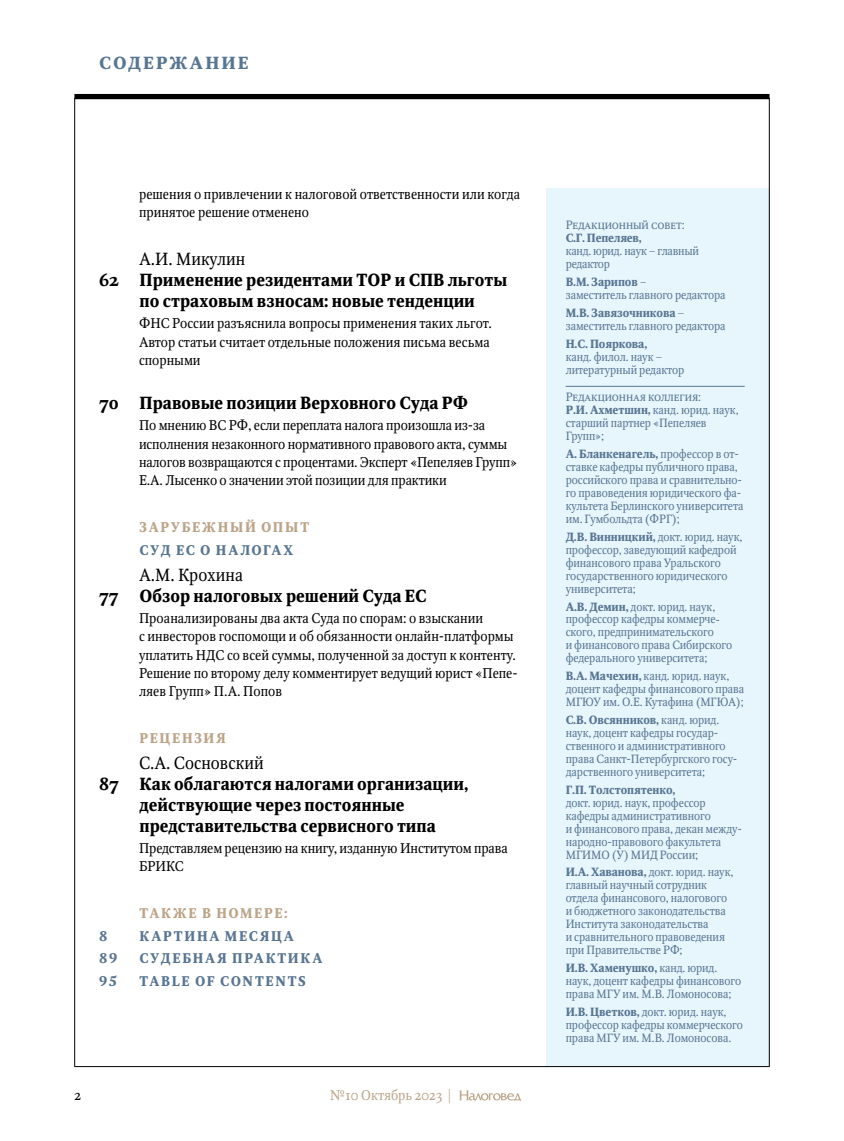
<style>
.page{position:relative;width:844px;height:1141px;background:#fff}
.page>*{position:absolute;margin:0;border:0;box-sizing:border-box;transform-origin:0 0}
.t1{font:700 17.5px/21px "Octava OSC";color:#000;text-align:center;scale:.95 1}
.t2{font:17.5px "Octava OSC";color:#000;scale:.95 1}
.t3{font:700 17.5px "Octava OSC";letter-spacing:.12em;color:#587592}
.t4{font:14px/18.4px "Octava OSC";color:#000;scale:.95 1}
.t5{font:700 14px "Octava C";letter-spacing:.13em;color:#587592;scale:.95 1}
.t6{font:700 14px "Octava C";letter-spacing:.13em;color:#bca489;scale:.95 1}
.t7{font:14px "Octava OSC";color:#bca489;scale:.95 1}
.t8{font:700 14px "Octava C";letter-spacing:.11em;color:#587592;scale:.95 1}
.t9{font:11.9px/13px "Octava C";letter-spacing:-.01em;color:#587592;scale:.95 1}
.t10{font:700 11.9px "Octava C";letter-spacing:-.01em;color:#587592;scale:.95 1}
.t11{font:11.9px "Octava SCC";letter-spacing:-.01em;color:#587592;scale:.95 1}
.s1{font-weight:700}
</style>
<div class="page">
<div style="left:546px;top:189px;width:223px;height:878px;background:#e7f6fd"></div>
<svg style="left:459px;top:1090px;width:62px;height:11px"></svg>
<hr style="left:74px;top:98px;width:1px;height:969px;background:#000">
<div style="left:74px;top:94px;width:695px;height:5px;background:#000"></div>
<hr style="left:768px;top:98px;width:1px;height:969px;background:#000">
<hr style="left:74px;top:1066px;width:695px;height:1px;background:#000">
<hr style="left:565px;top:386px;width:179px;height:1px;background:#587592">
<h1 class="t3" style="left:99px;top:53px;width:151px">СОДЕРЖАНИЕ</h1>
<p class="t4" style="left:139px;top:185px;width:402px">решения о привлечении к налоговой ответственности или когда принятое решение отменено</p>
<h1 class="t2" style="left:139px;top:250px;width:113px">А.И. Микулин</h1>
<h1 class="t1" style="left:99px;top:270px;width:431px">62 Применение резидентами ТОР и СПВ льготы по страховым взносам: новые тенденции</h1>
<p class="t4" style="left:139px;top:314px;width:373px">ФНС России разъяснила вопросы применения таких льгот.<br>Автор статьи считает отдельные положения письма весьма спорными</p>
<h1 class="t1" style="left:99px;top:393px;width:390px">70 Правовые позиции Верховного Суда РФ</h1>
<p class="t4" style="left:139px;top:417px;width:399px">По мнению ВС РФ, если переплата налога произошла из-за исполнения незаконного нормативного правового акта, суммы налогов возвращаются с процентами. Эксперт «Пепеляев Групп» Е.А. Лысенко о значении этой позиции для практики</p>
<p class="t6" style="left:139px;top:519px;width:180px">ЗАРУБЕЖНЫЙ ОПЫТ</p>
<p class="t8" style="left:139px;top:542px;width:163px">СУД ЕС О НАЛОГАХ</p>
<h1 class="t2" style="left:139px;top:565px;width:111px">А.М. Крохина</h1>
<h1 class="t1" style="left:99px;top:586px;width:346px">77 Обзор налоговых решений Cуда ЕС</h1>
<p class="t4" style="left:139px;top:609px;width:400px">Проанализированы два акта Суда по спорам: о взыскании<br>с инвесторов госпомощи и об обязанности онлайн-платформы уплатить НДС со всей суммы, полученной за доступ к контенту.<br>Решение по второму делу комментирует ведущий юрист «Пепе&shy;ляев Групп» П.А. Попов</p>
<p class="t6" style="left:139px;top:730px;width:92px">РЕЦЕНЗИЯ</p>
<h1 class="t2" style="left:139px;top:753px;width:133px">С.А. Сосновский</h1>
<h1 class="t1" style="left:139px;top:774px;width:348px;text-align:left;text-indent:-40px">87 Как облагаются налогами организации, действующие через постоянные представительства сервисного типа</h1>
<p class="t4" style="left:139px;top:839px;width:389px">Представляем рецензию на книгу, изданную Институтом права<br>БРИКС</p>
<p class="t6" style="left:139px;top:905px;width:157px">ТАКЖЕ В НОМЕРЕ:</p>
<p class="t5" style="left:99px;top:928px;width:10px">8</p>
<p class="t5" style="left:139px;top:928px;width:164px">КАРТИНА МЕСЯЦА</p>
<p class="t5" style="left:99px;top:951px;width:20px">89</p>
<p class="t5" style="left:139px;top:951px;width:194px">СУДЕБНАЯ ПРАКТИКА</p>
<p class="t5" style="left:99px;top:973px;width:20px">95</p>
<p class="t5" style="left:139px;top:973px;width:176px">TABLE OF CONTENTS</p>
<p class="t4" style="left:74px;top:1086px;width:8px">2</p>
<p class="t7" style="left:330px;top:1088px;width:129px">№10 Октябрь 2023 |</p>
<p class="t11" style="left:565px;top:218px;width:127px">Редакционный совет:</p>
<p class="t10" style="left:565px;top:231px;width:81px">С.Г. Пепеляев,</p>
<p class="t9" style="left:565px;top:245px;width:142px">канд. юрид. наук – главный редактор</p>
<p class="t9" style="left:565px;top:276px;width:170px"><span class="s1">В.М. Зарипов</span> –<br>заместитель главного редактора</p>
<p class="t9" style="left:565px;top:306px;width:170px"><span class="s1">М.В. Завязочникова</span> – заместитель главного редактора</p>
<p class="t10" style="left:565px;top:337px;width:87px">Н.С. Пояркова,</p>
<p class="t9" style="left:565px;top:350px;width:126px">канд. филол. наук – литературный редактор</p>
<p class="t11" style="left:565px;top:391px;width:144px">Редакционная коллегия:</p>
<p class="t9" style="left:565px;top:404px;width:183px"><span class="s1">Р.И. Ахметшин,</span> канд. юрид. наук, старший партнер «Пепеляев<br>Групп»;</p>
<p class="t9" style="left:565px;top:448px;width:189px"><span class="s1">А. Бланкенагель,</span> профессор в от&shy;ставке кафедры публичного права, российского права и сравнительно&shy;го правоведения юридического фа&shy;культета Берлинского университета им. Гумбольдта (ФРГ);</p>
<p class="t9" style="left:565px;top:530px;width:187px"><span class="s1">Д.В. Винницкий,</span> докт. юрид. наук, профессор, заведующий кафедрой финансового права Уральского государственного юридического университета;</p>
<p class="t9" style="left:565px;top:600px;width:177px"><span class="s1">А.В. Демин,</span> докт. юрид. наук, профессор кафедры коммерче&shy;ского, предпринимательского<br>и финансового права Сибирского федерального университета;</p>
<p class="t9" style="left:565px;top:670px;width:189px"><span class="s1">В.А. Мачехин,</span> канд. юрид. наук, доцент кафедры финансового права<br>МГЮУ им. О.Е. Кутафина (МГЮА);</p>
<p class="t9" style="left:565px;top:714px;width:182px"><span class="s1">С.В. Овсянников,</span> канд. юрид. наук, доцент кафедры государ&shy;ственного и административного права Санкт-Петербургского госу&shy;дарственного университета;</p>
<p class="t10" style="left:565px;top:783px;width:117px">Г.П. Толстопятенко,</p>
<p class="t9" style="left:565px;top:796px;width:185px">докт. юрид. наук, профессор кафедры административного<br>и финансового права, декан между&shy;народно-правового факультета<br>МГИМО (У) МИД России;</p>
<p class="t9" style="left:565px;top:866px;width:178px"><span class="s1">И.А. Хаванова,</span> докт. юрид. наук, главный научный сотрудник отдела финансового, налогового и бюджетного законодательства<br>Института законодательства<br>и сравнительного правоведения при Правительстве РФ;</p>
<p class="t9" style="left:565px;top:962px;width:186px"><span class="s1">И.В. Хаменушко,</span> канд. юрид. наук, доцент кафедры финансового права МГУ им. М.В. Ломоносова;</p>
<p class="t9" style="left:565px;top:1005px;width:188px"><span class="s1">И.В. Цветков,</span> докт. юрид. наук, профессор кафедры коммерческого права МГУ им. М.В. Ломоносова.</p>
</div>
